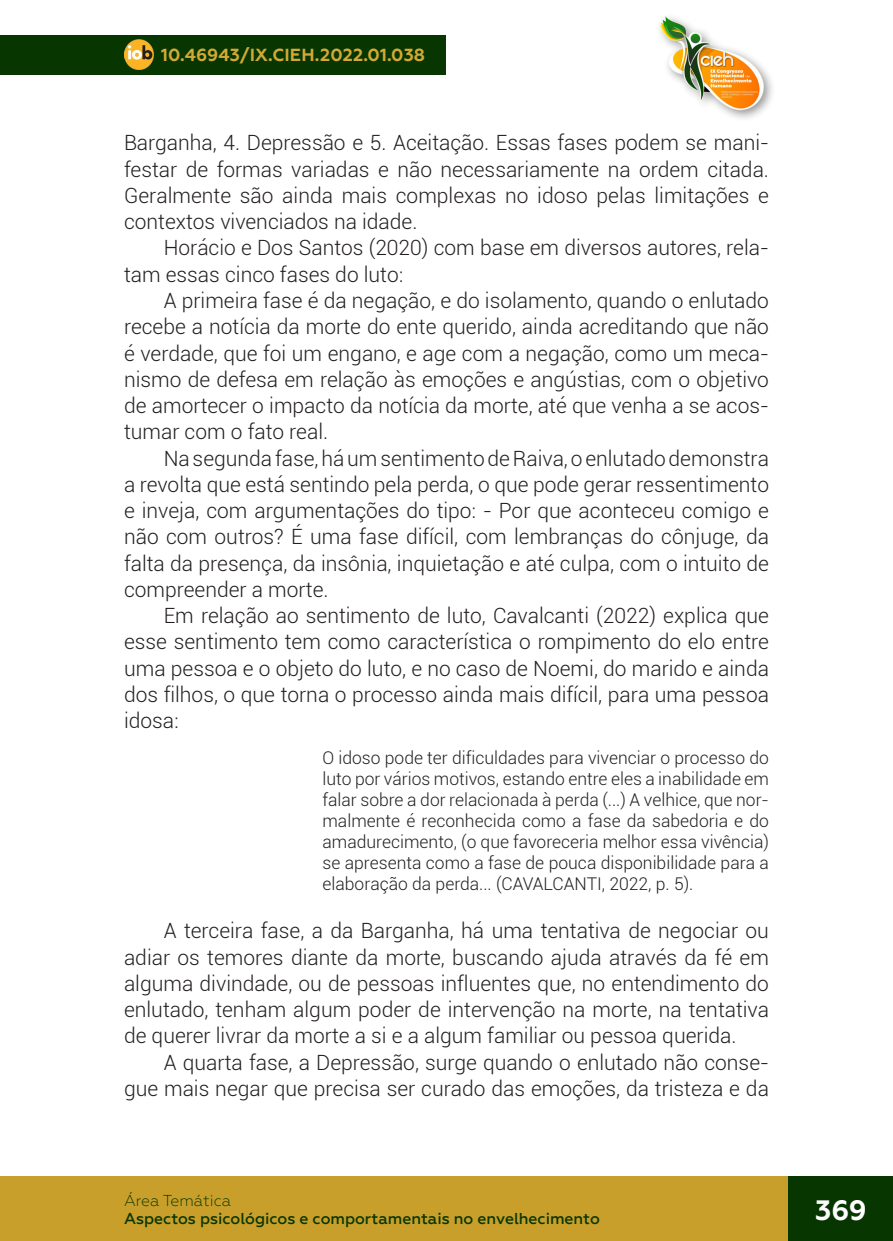
<style>
.page{position:relative;width:893px;height:1241px;background:#fff}
.page>*{position:absolute;margin:0;border:0;box-sizing:border-box;transform-origin:0 0}
.t1{font:700 28px "Geometria";color:#fff}
._6_CORPO{font:300 21px/26.2px "Roboto";color:#231f20;text-align:justify}
._7_CITACAO{font:300 17.5px/21px "Roboto";color:#231f20;text-align:justify}
.t2{font:700 17.5px "Geometria";letter-spacing:.01em;color:#d2a935}
.t3{font:500 15.75px "Geometria";color:#083600}
.t4{font:300 15.75px "Geometria";color:#083600}
</style>
<div class="page">
<div style="left:0;top:1176px;width:893px;height:64px;background:#c89f2b"></div>
<div style="left:0;top:35px;width:446px;height:39px;background:#083600"></div>
<img style="left:124px;top:40px;width:30px;height:29px">
<div style="left:789px;top:1176px;width:104px;height:64px;background:#083600"></div>
<div style="left:655px;top:12px;width:121px;height:111px;background:#231f20;opacity:.5"></div>
<img style="left:656px;top:12px;width:113px;height:100px">
<p class="t2" style="left:161px;top:45px;width:265px">10.46943/IX.CIEH.2022.01.038</p>
<p class="_6_CORPO" style="left:124px;top:129px;width:646px">Barganha, 4. Depressão e 5. Aceitação. Essas fases podem se mani&shy;festar de formas variadas e não necessariamente na ordem citada.<br>Geralmente são ainda mais complexas no idoso pelas limitações e contextos vivenciados na idade.</p>
<p class="_6_CORPO" style="left:124px;top:234px;width:646px;text-indent:40px">Horácio e Dos Santos (2020) com base em diversos autores, rela&shy;tam essas cinco fases do luto:</p>
<p class="_6_CORPO" style="left:124px;top:286px;width:646px;text-indent:40px">A primeira fase é da negação, e do isolamento, quando o enlutado recebe a notícia da morte do ente querido, ainda acreditando que não é verdade, que foi um engano, e age com a negação, como um meca&shy;nismo de defesa em relação às emoções e angústias, com o objetivo de amortecer o impacto da notícia da morte, até que venha a se acos&shy;tumar com o fato real.</p>
<p class="_6_CORPO" style="left:124px;top:444px;width:646px;text-indent:40px">Na segunda fase, há um sentimento de Raiva, o enlutado demonstra a revolta que está sentindo pela perda, o que pode gerar ressentimento e inveja, com argumentações do tipo: - Por que aconteceu comigo e não com outros? É uma fase difícil, com lembranças do cônjuge, da falta da presença, da insônia, inquietação e até culpa, com o intuito de compreender a morte.</p>
<p class="_6_CORPO" style="left:124px;top:601px;width:646px;text-indent:40px">Em relação ao sentimento de luto, Cavalcanti (2022) explica que esse sentimento tem como característica o rompimento do elo entre uma pessoa e o objeto do luto, e no caso de Noemi, do marido e ainda dos filhos, o que torna o processo ainda mais difícil, para uma pessoa idosa:</p>
<p class="_7_CITACAO" style="left:322px;top:746px;width:448px">O idoso pode ter dificuldades para vivenciar o processo do luto por vários motivos, estando entre eles a inabilidade em falar sobre a dor relacionada à perda (...) A velhice, que nor&shy;malmente é reconhecida como a fase da sabedoria e do amadurecimento, (o que favoreceria melhor essa vivência) se apresenta como a fase de pouca disponibilidade para a elaboração da perda... (CAVALCANTI, 2022, p. 5).</p>
<p class="_6_CORPO" style="left:124px;top:916px;width:646px;text-indent:40px">A terceira fase, a da Barganha, há uma tentativa de negociar ou adiar os temores diante da morte, buscando ajuda através da fé em alguma divindade, ou de pessoas influentes que, no entendimento do enlutado, tenham algum poder de intervenção na morte, na tentativa de querer livrar da morte a si e a algum familiar ou pessoa querida.</p>
<p class="_6_CORPO" style="left:124px;top:1048px;width:646px;text-align:right">A quarta fase, a Depressão, surge quando o enlutado não conse-<br>gue mais negar que precisa ser curado das emoções, da tristeza e da</p>
<p class="t4" style="left:124px;top:1191px;width:109px">Área Temática</p>
<p class="t3" style="left:124px;top:1208px;width:477px">Aspectos psicológicos e comportamentais no envelhecimento</p>
<h1 class="t1" style="left:815px;top:1192px;width:53px">369</h1>
</div>
